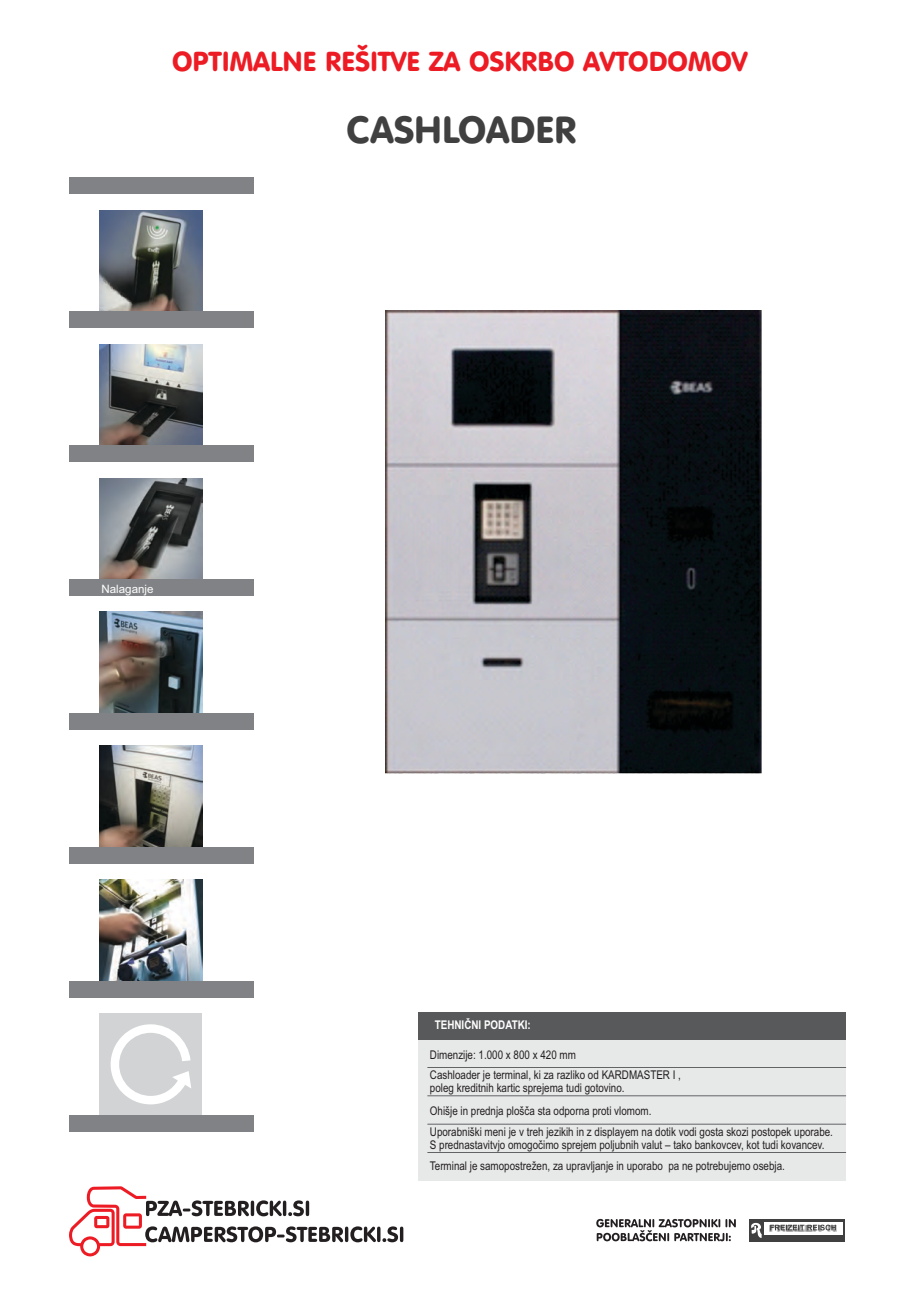
<style>
.page{position:relative;width:920px;height:1290px;background:#fff}
.page>*{position:absolute;margin:0;border:0;box-sizing:border-box;transform-origin:0 0}
.t1{font:37.35px "VAG Rounded BT";color:#404041}
.t2{font:27.15px "VAG Rounded BT";color:#ed1c24}
.t3{font:12px/13.6px "Arial Narrow";color:#231f20}
.t4{font:700 12px "Arial Narrow";color:#fff}
.t5{font:11.55px "Arial";color:#fff}
</style>
<div class="page">
<svg style="left:69px;top:1186px;width:334px;height:70px"></svg>
<svg style="left:596px;top:1219px;width:140px;height:22px"></svg>
<div style="left:749px;top:1219px;width:96px;height:22px;background:#404041"></div>
<svg style="left:751px;top:1222px;width:11px;height:16px"></svg>
<div style="left:764px;top:1222px;width:79px;height:12px;background:#fff"></div>
<svg style="left:770px;top:1225px;width:67px;height:7px"></svg>
<svg style="left:770px;top:1224px;width:66px;height:6px"></svg>
<img style="left:100px;top:210px;width:102px;height:102px">
<img style="left:100px;top:344px;width:102px;height:102px">
<img style="left:100px;top:478px;width:102px;height:102px">
<img style="left:100px;top:612px;width:102px;height:102px">
<img style="left:100px;top:746px;width:102px;height:102px">
<img style="left:100px;top:879px;width:102px;height:102px">
<div style="left:100px;top:1013px;width:102px;height:102px;background:#d1d3d4"></div>
<div style="left:69px;top:848px;width:184px;height:16px;background:#808285"></div>
<div style="left:69px;top:178px;width:184px;height:16px;background:#808285"></div>
<div style="left:69px;top:312px;width:184px;height:16px;background:#808285"></div>
<div style="left:69px;top:446px;width:184px;height:16px;background:#808285"></div>
<div style="left:69px;top:580px;width:184px;height:16px;background:#808285"></div>
<div style="left:69px;top:714px;width:184px;height:16px;background:#808285"></div>
<div style="left:69px;top:982px;width:184px;height:16px;background:#808285"></div>
<div style="left:69px;top:1116px;width:184px;height:16px;background:#808285"></div>
<svg style="left:111px;top:1024px;width:80px;height:80px"></svg>
<div style="left:418px;top:1039px;width:428px;height:142px;background:#e7e8e8"></div>
<div style="left:418px;top:1012px;width:428px;height:27px;background:#58595b"></div>
<hr style="left:427px;top:1152px;width:419px;height:1px;background:#58595b">
<hr style="left:427px;top:1124px;width:419px;height:1px;background:#58595b">
<hr style="left:427px;top:1095px;width:419px;height:1px;background:#58595b">
<hr style="left:427px;top:1067px;width:419px;height:1px;background:#58595b">
<img style="left:385px;top:310px;width:377px;height:464px">
<h2 class="t2" style="left:172px;top:51px;width:577px">OPTIMALNE REŠITVE ZA OSKRBO AVTODOMOV</h2>
<h1 class="t1" style="left:347px;top:115px;width:231px">CASHLOADER</h1>
<p class="t5" style="left:102px;top:584px;width:54px">Nalaganje</p>
<p class="t4" style="left:435px;top:1021px;width:98px">TEHNIČNI PODATKI:</p>
<p class="t3" style="left:430px;top:1049px;width:148px">Dimenzije: 1.000 x 800 x 420 mm</p>
<p class="t3" style="left:430px;top:1069px;width:253px">Cashloader je terminal, ki za razliko od KARDMASTER I , poleg kreditnih kartic sprejema tudi gotovino.</p>
<p class="t3" style="left:430px;top:1104px;width:223px">Ohišje in prednja plošča sta odporna proti vlomom.</p>
<p class="t3" style="left:430px;top:1126px;width:405px">Uporabniški meni je v treh jezikih in z displayem na dotik vodi gosta skozi postopek uporabe.<br>S prednastavitvjo omogočimo sprejem poljubnih valut – tako bankovcev, kot tudi kovancev.</p>
<p class="t3" style="left:430px;top:1160px;width:356px">Terminal je samopostrežen, za upravljanje in uporabo pa ne potrebujemo osebja.</p>
</div>
